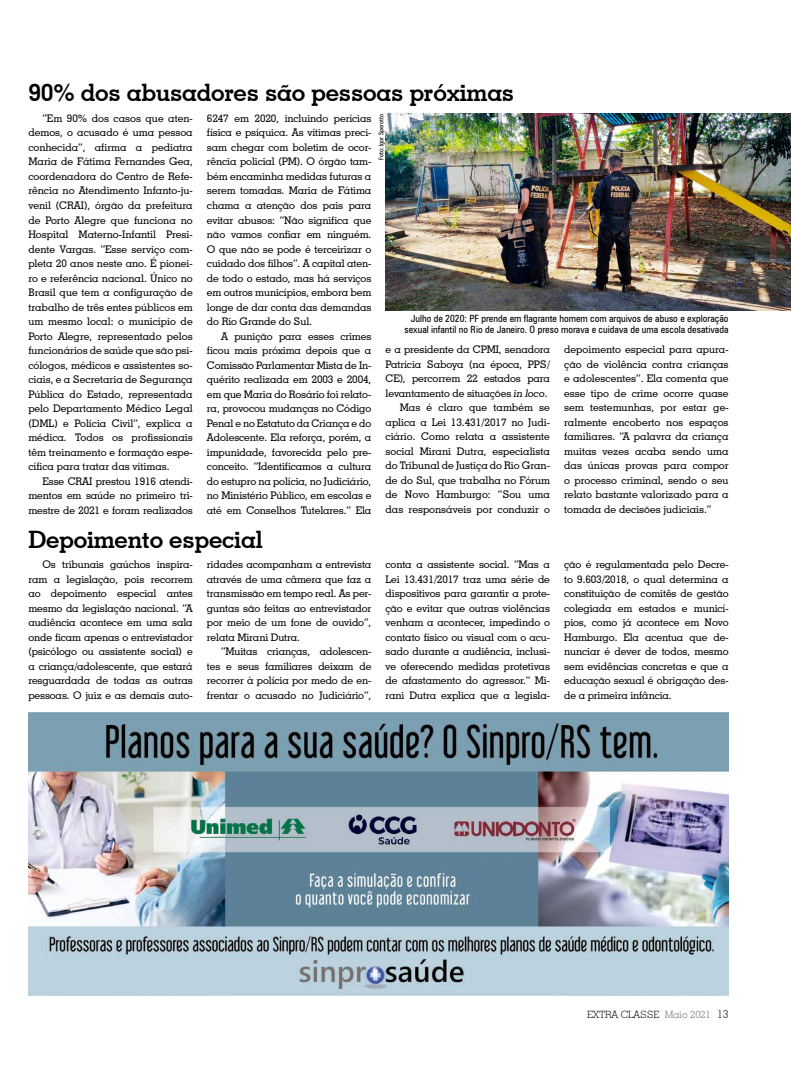
<style>
.page{position:relative;width:791px;height:1078px;background:#fff}
.page>*{position:absolute;margin:0;border:0;box-sizing:border-box;transform-origin:0 0}
.t1{font:700 24px "Geometric Slab 703 BT";letter-spacing:-.01em;color:#000}
.t2{font:500 10.5px/14.5px "Geometric Slab 703 BT";letter-spacing:-.01em;color:#000;text-align:justify}
.t3{font:condensed 10px/11px "Zurich BT";color:#000;text-align:right}
.t4{font:300 10px "Geometric Slab 703 BT";color:#000}
.t5{font:condensed 6.5px "Zurich BT";color:#000}
.s1{font-style:italic}
.s2{color:#6f6a66}
.s3{font-size:11px}
</style>
<div class="page">
<img style="left:386px;top:114px;width:405px;height:196px">
<img style="left:28px;top:712px;width:701px;height:283px">
<h1 class="t1" style="left:28px;top:78px;width:487px">90% dos abusadores são pessoas próximas</h1>
<p class="t2" style="left:28px;top:111px;width:166px;text-indent:14px">“Em 90% dos casos que aten&shy;demos, o acusado é uma pessoa conhecida”, afirma a pediatra Maria de Fátima Fernandes Gea, coordenadora do Centro de Refe&shy;rência no Atendimento Infanto-ju&shy;venil (CRAI), órgão da prefeitura de Porto Alegre que funciona no Hospital Materno-Infantil Presi&shy;dente Vargas. “Esse serviço com&shy;pleta 20 anos neste ano. É pionei&shy;ro e referência nacional. Único no Brasil que tem a configuração de trabalho de três entes públicos em um mesmo local: o município de Porto Alegre, representado pelos funcionários de saúde que são psi&shy;cólogos, médicos e assistentes so&shy;ciais, e a Secretaria de Segurança Pública do Estado, representada pelo Departamento Médico Legal (DML) e Polícia Civil”, explica a médica. Todos os profissionais têm treinamento e formação espe&shy;cífica para tratar das vítimas.</p>
<p class="t2" style="left:28px;top:473px;width:166px;text-indent:14px">Esse CRAI prestou 1916 atendi&shy;mentos em saúde no primeiro tri&shy;mestre de 2021 e foram realizados</p>
<p class="t2" style="left:207px;top:111px;width:166px">6247 em 2020, incluindo perícias física e psíquica. As vítimas preci&shy;sam chegar com boletim de ocor&shy;rência policial (PM). O órgão tam&shy;bém encaminha medidas futuras a serem tomadas. Maria de Fátima chama a atenção dos pais para evitar abusos: “Não significa que não vamos confiar em ninguém.<br>O que não se pode é terceirizar o cuidado dos filhos”. A capital aten&shy;de todo o estado, mas há serviços em outros municípios, embora bem longe de dar conta das demandas do Rio Grande do Sul.</p>
<p class="t2" style="left:207px;top:328px;width:166px;text-indent:14px">A punição para esses crimes ficou mais próxima depois que a Comissão Parlamentar Mista de In&shy;quérito realizada em 2003 e 2004, em que Maria do Rosário foi relato&shy;ra, provocou mudanças no Código Penal e no Estatuto da Criança e do Adolescente. Ela reforça, porém, a impunidade, favorecida pelo pre&shy;conceito. “Identificamos a cultura do estupro na polícia, no Judiciário, no Ministério Público, em escolas e até em Conselhos Tutelares.” Ela</p>
<p class="t5" style="left:377px;top:160px;width:48px;rotate:-90deg">Foto: Igor Sperotto</p>
<p class="t3" style="left:404px;top:313px;width:326px">Julho de 2020: PF prende em flagrante homem com arquivos de abuso e exploração sexual infantil no Rio de Janeiro. O preso morava e cuidava de uma escola desativada</p>
<p class="t2" style="left:386px;top:342px;width:166px;text-align:right">e a presidente da CPMI, senadora<br>Patrícia Saboya (na época, PPS/<br>CE), percorrem 22 estados para levantamento de situações <span class="s1">in loco</span>.<br>Mas é claro que também se aplica a Lei 13.431/2017 no Judi&shy;ciário. Como relata a assistente social Mirani Dutra, especialista do Tribunal de Justiça do Rio Gran&shy;de do Sul, que trabalha no Fórum de Novo Hamburgo: “Sou uma das responsáveis por conduzir o</p>
<p class="t2" style="left:564px;top:342px;width:166px">depoimento especial para apura&shy;ção de violência contra crianças e adolescentes”. Ela comenta que esse tipo de crime ocorre quase sem testemunhas, por estar ge&shy;ralmente encoberto nos espaços familiares. “A palavra da criança muitas vezes acaba sendo uma das únicas provas para compor o processo criminal, sendo o seu relato bastante valorizado para a tomada de decisões judiciais.”</p>
<h1 class="t1" style="left:28px;top:524px;width:236px">Depoimento especial</h1>
<p class="t2" style="left:28px;top:557px;width:166px;text-indent:14px">Os tribunais gaúchos inspira&shy;ram a legislação, pois recorrem ao depoimento especial antes mesmo da legislação nacional. “A audiência acontece em uma sala onde ficam apenas o entrevistador (psicólogo ou assistente social) e a criança/adolescente, que estará resguardada de todas as outras pessoas. O juiz e as demais auto-</p>
<p class="t2" style="left:207px;top:557px;width:166px">ridades acompanham a entrevista através de uma câmera que faz a transmissão em tempo real. As per&shy;guntas são feitas ao entrevistador por meio de um fone de ouvido”, relata Mirani Dutra.</p>
<p class="t2" style="left:207px;top:644px;width:166px;text-indent:14px">“Muitas crianças, adolescen&shy;tes e seus familiares deixam de recorrer à polícia por medo de en&shy;frentar o acusado no Judiciário”,</p>
<p class="t2" style="left:386px;top:557px;width:166px">conta a assistente social. “Mas a Lei 13.431/2017 traz uma série de dispositivos para garantir a prote&shy;ção e evitar que outras violências venham a acontecer, impedindo o contato físico ou visual com o acu&shy;sado durante a audiência, inclusi&shy;ve oferecendo medidas protetivas de afastamento do agressor.” Mi&shy;rani Dutra explica que a legisla-</p>
<p class="t2" style="left:564px;top:557px;width:166px">ção é regulamentada pelo Decre&shy;to 9.603/2018, o qual determina a constituição de comitês de gestão colegiada em estados e municí&shy;pios, como já acontece em Novo Hamburgo. Ela acentua que de&shy;nunciar é dever de todos, mesmo sem evidências concretas e que a educação sexual é obrigação des&shy;de a primeira infância.</p>
<p class="t4" style="left:587px;top:1007px;width:143px">EXTRA CLASSE <span class="s2">Maio 2021</span> <span class="s3">13</span></p>
</div>
